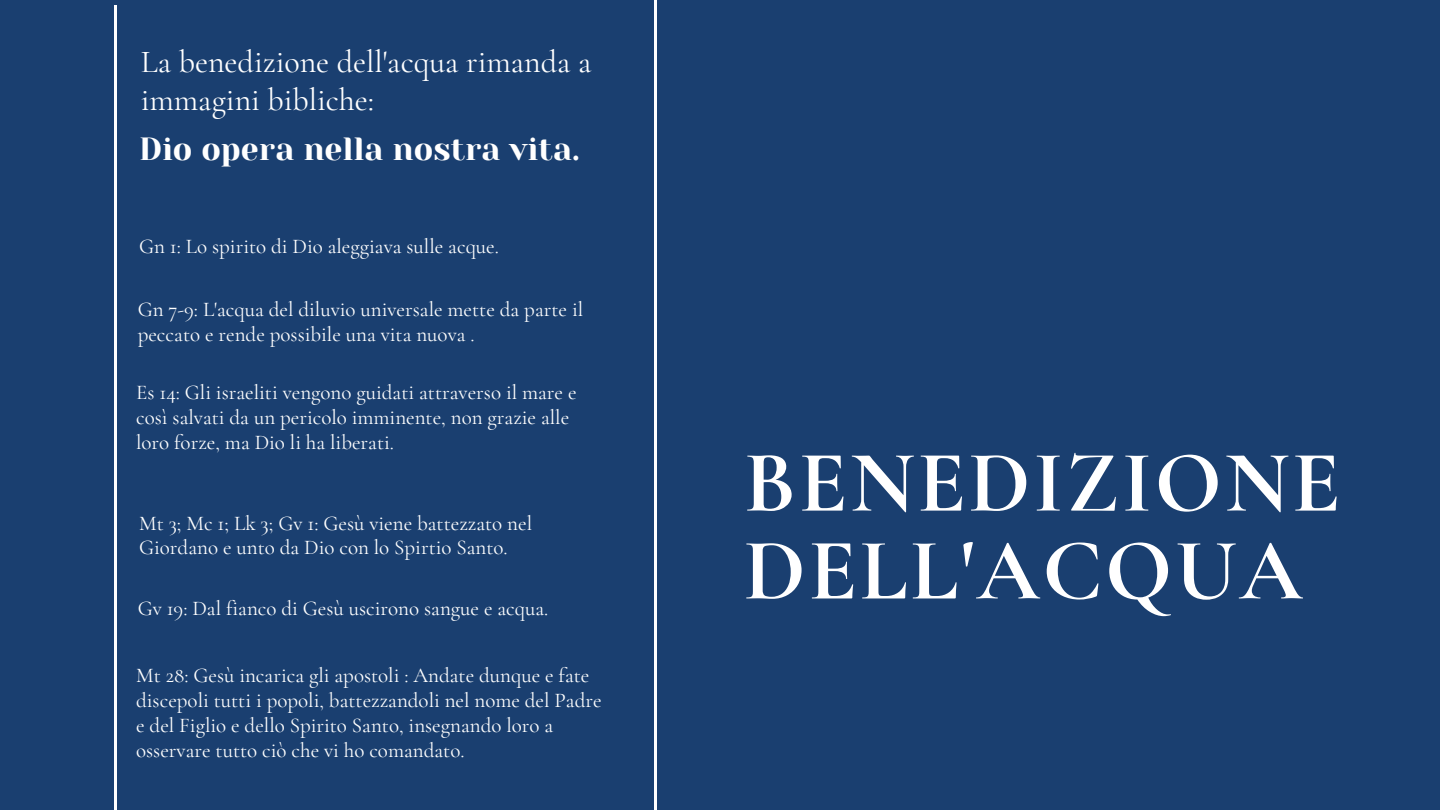
<style>
.page{position:relative;width:1440px;height:810px;background:#1a3f70}
.page>*{position:absolute;margin:0;border:0;box-sizing:border-box;transform-origin:0 0}
.t1{font:700 88px/87.9px "Cormorant Garamond";letter-spacing:.03em;color:#fff}
.t2{font:32px/38.2px "Cormorant Garamond";color:#fff}
.t3{font:32px "Yeseva One";color:#fff}
.t4{font:21px/25px "Cormorant Garamond";color:#fff}
</style>
<div class="page">
<hr style="left:115px;top:5px;width:2px;height:805px;background:#fff">
<hr style="left:655px;top:0;width:2px;height:810px;background:#fff">
<p class="t2" style="left:141px;top:43px;width:452px">La benedizione dell'acqua rimanda a immagini bibliche:</p>
<p class="t3" style="left:139px;top:130px;width:442px">Dio opera nella nostra vita.</p>
<p class="t4" style="left:139px;top:234px;width:361px">Gn 1: Lo spirito di Dio aleggiava sulle acque.</p>
<p class="t4" style="left:138px;top:297px;width:447px">Gn 7-9: L'acqua del diluvio universale mette da parte il peccato e rende possibile una vita nuova .</p>
<p class="t4" style="left:136px;top:379px;width:442px">Es 14: Gli israeliti vengono guidati attraverso il mare e così salvati da un pericolo imminente, non grazie alle loro forze, ma Dio li ha liberati.</p>
<p class="t4" style="left:139px;top:510px;width:394px">Mt 3; Mc 1; Lk 3; Gv 1: Gesù viene battezzato nel<br>Giordano e unto da Dio con lo Spirtio Santo.</p>
<p class="t4" style="left:138px;top:596px;width:412px">Gv 19: Dal fianco di Gesù uscirono sangue e acqua.</p>
<p class="t4" style="left:136px;top:663px;width:467px">Mt 28: Gesù incarica gli apostoli : Andate dunque e fate discepoli tutti i popoli, battezzandoli nel nome del Padre e del Figlio e dello Spirito Santo, insegnando loro a osservare tutto ciò che vi ho comandato.</p>
<p class="t1" style="left:744px;top:439px;width:598px">BENEDIZIONE<br>DELL'ACQUA</p>
</div>
